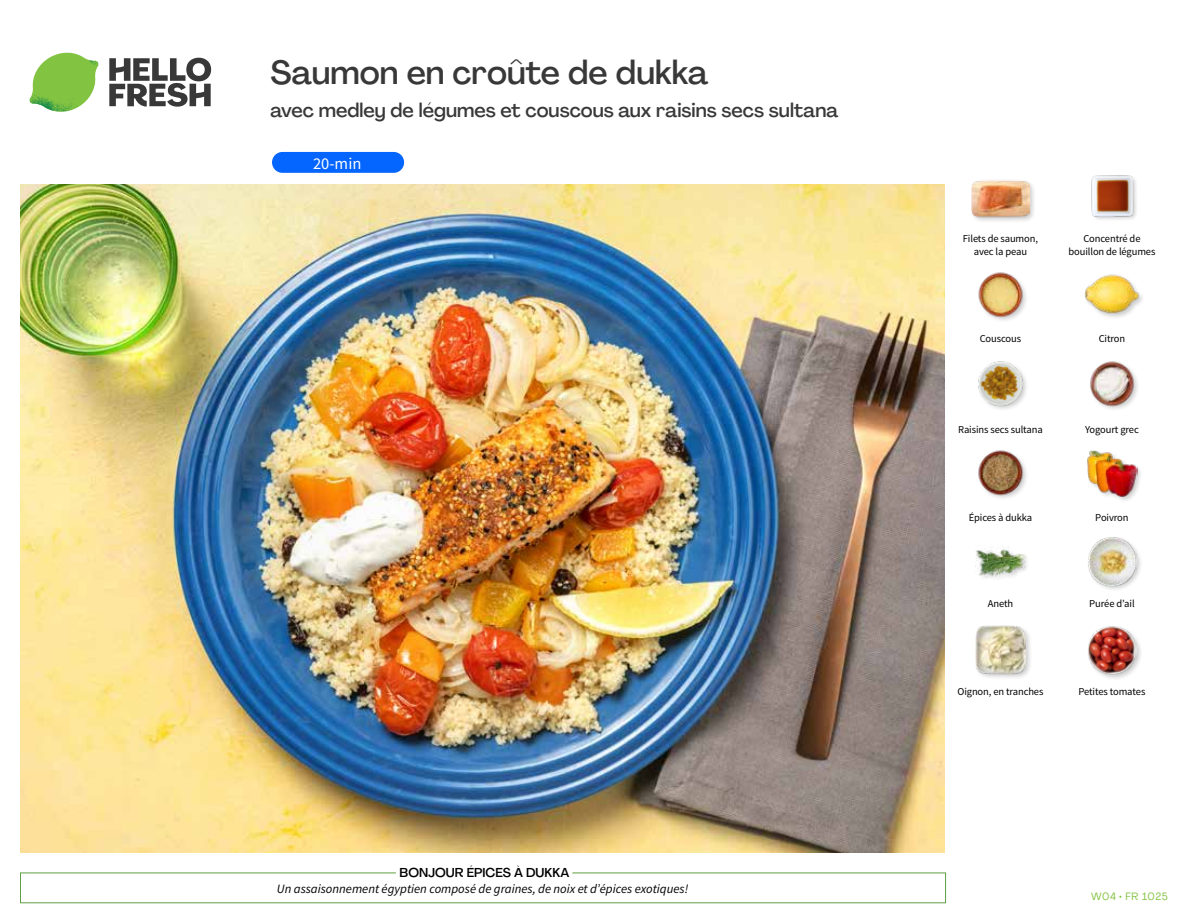
<style>
.page{position:relative;width:1188px;height:918px;background:#fff}
.page>*{position:absolute;margin:0;border:0;box-sizing:border-box;transform-origin:0 0}
.t1{font:500 33px "Agrandir";color:#383839}
.t2{font:500 19.5px "Agrandir";color:#383839}
.t3{font:16.5px "Source Sans Pro";color:#fff}
.t4{font:italic 12.75px "Source Sans Pro";color:#000}
.t5{font:500 12.75px "Agrandir";color:#000}
.t6{font:10.5px/13.5px "Source Sans Pro";letter-spacing:-.01em;color:#000;text-align:center}
.t7{font:10.5px "Agrandir";letter-spacing:.05em;color:#82c341}
</style>
<div class="page">
<svg style="left:109px;top:57px;width:102px;height:50px"></svg>
<svg style="left:34px;top:53px;width:62px;height:40px"></svg>
<img style="left:67px;top:53px;width:32px;height:26px">
<img style="left:33px;top:75px;width:59px;height:11px">
<img style="left:29px;top:79px;width:61px;height:33px">
<img style="left:65px;top:86px;width:27px;height:25px">
<div style="left:20px;top:873px;width:926px;height:30px;border:1px solid #609f43"></div>
<div style="left:396px;top:865px;width:176px;height:15px;background:#fff"></div>
<img style="left:21px;top:184px;width:924px;height:668px">
<div style="left:272px;top:152px;width:132px;height:21px;background:#0565ff;border-radius:10px"></div>
<div style="left:1086px;top:625px;width:58px;height:57px;background:#000;opacity:.2"></div>
<img style="left:1087px;top:625px;width:50px;height:50px">
<div style="left:974px;top:625px;width:59px;height:56px;background:#000;opacity:.2"></div>
<img style="left:975px;top:625px;width:51px;height:50px">
<div style="left:1086px;top:536px;width:57px;height:56px;background:#000;opacity:.2"></div>
<img style="left:1087px;top:536px;width:50px;height:50px">
<img style="left:975px;top:546px;width:51px;height:34px">
<div style="left:1086px;top:450px;width:57px;height:53px;background:#000;opacity:.2"></div>
<img style="left:1087px;top:450px;width:50px;height:48px">
<img style="left:978px;top:450px;width:49px;height:48px">
<img style="left:1090px;top:361px;width:48px;height:48px">
<img style="left:978px;top:361px;width:49px;height:48px">
<img style="left:1084px;top:274px;width:57px;height:44px">
<img style="left:978px;top:272px;width:48px;height:48px">
<img style="left:1091px;top:175px;width:46px;height:45px">
<div style="left:971px;top:179px;width:65px;height:45px;background:#000;opacity:.2"></div>
<img style="left:972px;top:179px;width:57px;height:45px">
<h1 class="t1" style="left:271px;top:52px;width:439px">Saumon en croûte de dukka</h1>
<h2 class="t2" style="left:271px;top:98px;width:569px">avec medley de légumes et couscous aux raisins secs sultana</h2>
<h3 class="t3" style="left:313px;top:153px;width:50px">20-min</h3>
<p class="t5" style="left:400px;top:864px;width:171px">BONJOUR ÉPICES À DUKKA</p>
<p class="t4" style="left:277px;top:881px;width:413px">Un assaisonnement égyptien composé de graines, de noix et d’épices exotiques!</p>
<p class="t6" style="left:963px;top:232px;width:77px">Filets de saumon, avec la peau</p>
<p class="t6" style="left:980px;top:332px;width:43px">Couscous</p>
<p class="t6" style="left:1068px;top:232px;width:89px">Concentré de bouillon de légumes</p>
<p class="t6" style="left:1099px;top:332px;width:28px">Citron</p>
<p class="t6" style="left:958px;top:423px;width:86px">Raisins secs sultana</p>
<p class="t6" style="left:1085px;top:423px;width:55px">Yogourt grec</p>
<p class="t6" style="left:969px;top:511px;width:65px">Épices à dukka</p>
<p class="t6" style="left:1095px;top:511px;width:35px">Poivron</p>
<p class="t6" style="left:988px;top:597px;width:27px">Aneth</p>
<p class="t6" style="left:1089px;top:597px;width:47px">Purée d’ail</p>
<p class="t6" style="left:957px;top:685px;width:88px">Oignon, en tranches</p>
<p class="t6" style="left:1079px;top:685px;width:68px">Petites tomates</p>
<p class="t7" style="left:1091px;top:890px;width:78px">W04 • FR 1025</p>
</div>
